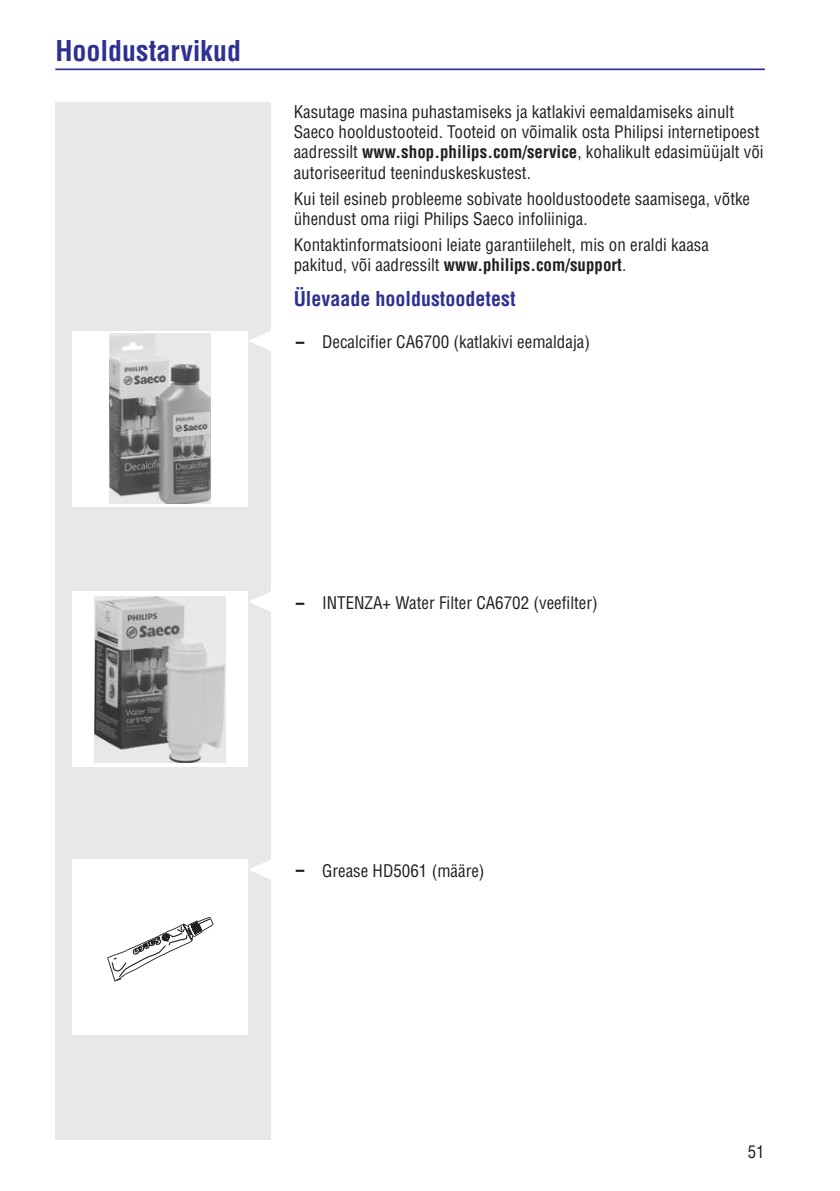
<style>
.page{position:relative;width:840px;height:1191px;background:#fff}
.page>*{position:absolute;margin:0;border:0;box-sizing:border-box;transform-origin:0 0}
.t1{font:700 28px "Rim Helvetica Condensed";color:#2e3092}
.t2{font:700 20px "Rim Helvetica Condensed";color:#2e3092}
.t3{font:17px/20.2px "Rim Helvetica Condensed";color:#231f20}
.s1{font-weight:700}
</style>
<div class="page">
<hr style="left:55px;top:68px;width:709px;height:2px;background:#2e3092">
<div style="left:55px;top:102px;width:216px;height:1038px;background:#e7e8e9"></div>
<svg style="left:249px;top:331px;width:22px;height:20px"></svg>
<svg style="left:249px;top:592px;width:22px;height:20px"></svg>
<svg style="left:249px;top:860px;width:22px;height:19px"></svg>
<div style="left:72px;top:591px;width:176px;height:176px;background:#fff"></div>
<img style="left:95px;top:596px;width:130px;height:166px">
<div style="left:72px;top:859px;width:176px;height:176px;background:#fff"></div>
<svg style="left:107px;top:917px;width:106px;height:64px"></svg>
<div style="left:72px;top:331px;width:176px;height:175px;background:#fff"></div>
<img style="left:110px;top:333px;width:101px;height:171px">
<h1 class="t1" style="left:55px;top:40px;width:187px">Hooldustarvikud</h1>
<p class="t3" style="left:293px;top:103px;width:471px">Kasutage masina puhastamiseks ja katlakivi eemaldamiseks ainult Saeco hooldustooteid. Tooteid on võimalik osta Philipsi internetipoest aadressilt <span class="s1">www.shop.philips.com/service</span>, kohalikult edasimüüjalt või autoriseeritud teeninduskeskustest.</p>
<p class="t3" style="left:293px;top:190px;width:457px">Kui teil esineb probleeme sobivate hooldustoodete saamisega, võtke ühendust oma riigi Philips Saeco infoliiniga.</p>
<p class="t3" style="left:293px;top:236px;width:416px">Kontaktinformatsiooni leiate garantiilehelt, mis on eraldi kaasa pakitud, või aadressilt <span class="s1">www.philips.com/support</span>.</p>
<p class="t2" style="left:293px;top:291px;width:223px">Ülevaade hooldustoodetest</p>
<p class="t3" style="left:322px;top:333px;width:269px">Decalcifier CA6700 (katlakivi eemaldaja)</p>
<p class="t3" style="left:322px;top:593px;width:277px">INTENZA+ Water Filter CA6702 (veefilter)</p>
<p class="t3" style="left:322px;top:861px;width:164px">Grease HD5061 (määre)</p>
<p class="t3" style="left:747px;top:1142px;width:18px">51</p>
</div>
